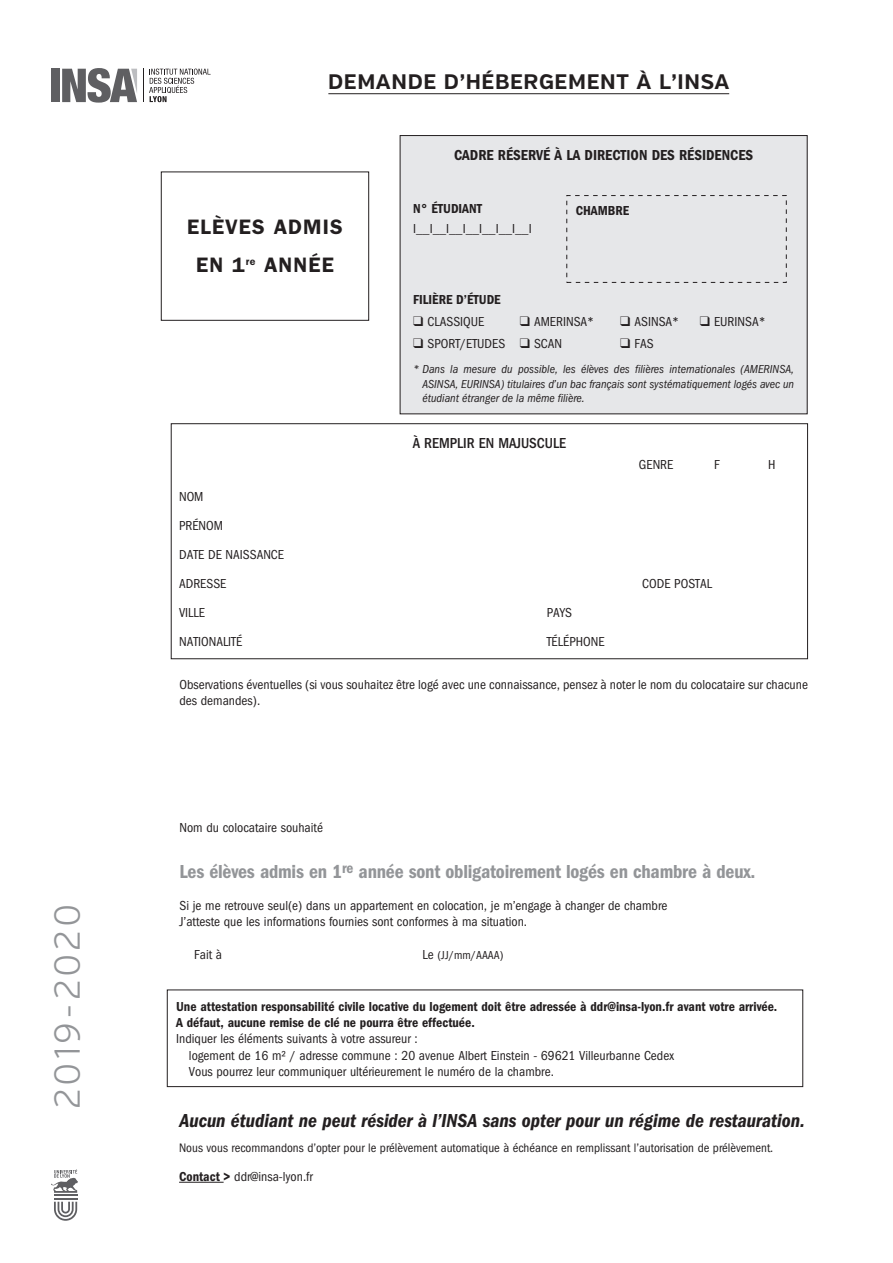
<style>
.page{position:relative;width:893px;height:1263px;background:#fff}
.page>*{position:absolute;margin:0;border:0;box-sizing:border-box;transform-origin:0 0}
.t1{font:300 36px "Verb";letter-spacing:.08em;color:#939598}
.t2{font:700 21px "Verb";letter-spacing:.03em;color:#231f20}
.t3{font:600 21px/38px "Franklin Gothic";letter-spacing:.05em;color:#231f20;text-align:center}
.t4{font:italic 600 condensed 19.5px "Franklin Gothic";color:#231f20}
.t5{font:600 condensed 19.5px "Franklin Gothic";letter-spacing:-.01em;color:#939598}
.t6{font:600 condensed 15px "Franklin Gothic";color:#231f20}
.t7{font:500 condensed 15px "Franklin Gothic";color:#231f20}
.t8{font:condensed 13.5px/16.2px "Franklin Gothic";color:#231f20}
.t9{font:600 condensed 13.5px/16.2px "Franklin Gothic";color:#231f20}
.t10{font:condensed 13.5px "Franklin Gothic";color:#231f20}
.t11{font:condensed 12.75px "Franklin Gothic";color:#231f20}
.t12{font:italic condensed 12px/14.4px "Franklin Gothic";color:#231f20;text-align:justify}
.t13{font:condensed 12px "Franklin Gothic";color:#231f20}
.s1{font-size:13.5px}
.s2{font-weight:600}
</style>
<div class="page">
<svg style="left:149px;top:69px;width:62px;height:33px"></svg>
<hr style="left:143px;top:69px;width:1px;height:33px;background:#231f20">
<div style="left:51px;top:69px;width:9px;height:33px;background:#5f5f62"></div>
<svg style="left:62px;top:68px;width:75px;height:35px"></svg>
<svg style="left:54px;top:1202px;width:23px;height:19px"></svg>
<hr style="left:54px;top:1198px;width:23px;height:2px;background:#5f5f62">
<hr style="left:54px;top:1194px;width:23px;height:2px;background:#5f5f62">
<svg style="left:51px;top:1169px;width:27px;height:24px"></svg>
<div style="left:161px;top:172px;width:208px;height:149px;background:#fff;border:1px solid #231f20"></div>
<div style="left:171px;top:423px;width:637px;height:236px;border:1px solid #231f20"></div>
<div style="left:400px;top:136px;width:407px;height:278px;background:#e6e7e9"></div>
<div style="left:167px;top:989px;width:636px;height:98px;border:1px solid #231f20"></div>
<hr style="left:328px;top:93px;width:401px;height:1px;background:#231f20">
<div style="left:566px;top:195px;width:221px;height:88px;border:1px dashed #231f20"></div>
<hr style="left:179px;top:1182px;width:45px;height:1px;background:#231f20">
<h1 class="t1" style="left:46px;top:1109px;width:207px;rotate:-90deg">2019-2020</h1>
<h2 class="t2" style="left:328px;top:69px;width:403px">DEMANDE D’HÉBERGEMENT À L’INSA</h2>
<h2 class="t3" style="left:187px;top:208px;width:157px">ELÈVES ADMIS<br>EN 1<sup>re</sup> ANNÉE</h2>
<p class="t8" style="left:179px;top:482px;width:106px;line-height:29px">NOM<br>PRÉNOM<br>DATE DE NAISSANCE<br>ADRESSE</p>
<p class="t6" style="left:454px;top:146px;width:301px">CADRE RÉSERVÉ À LA DIRECTION DES RÉSIDENCES</p>
<p class="t9" style="left:413px;top:200px;width:70px">N° ÉTUDIANT</p>
<p class="t10" style="left:413px;top:221px;width:120px">I__I__I__I__I__I__I__I</p>
<p class="t9" style="left:576px;top:202px;width:55px">CHAMBRE</p>
<p class="t9" style="left:413px;top:291px;width:89px">FILIÈRE D’ÉTUDE</p>
<p class="t8" style="left:413px;top:313px;width:73px">❑ CLASSIQUE</p>
<p class="t8" style="left:520px;top:313px;width:76px">❑ AMERINSA*</p>
<p class="t8" style="left:620px;top:313px;width:60px">❑ ASINSA*</p>
<p class="t8" style="left:700px;top:313px;width:67px">❑ EURINSA*</p>
<p class="t8" style="left:413px;top:336px;width:150px">❑ SPORT/ETUDES ❑ SCAN</p>
<p class="t8" style="left:620px;top:336px;width:35px">❑ FAS</p>
<p class="t12" style="left:422px;top:362px;width:373px;text-indent:-9px">* Dans la mesure du possible, les élèves des filières internationales (AMERINSA, ASINSA, EURINSA) titulaires d’un bac français sont systématiquement logés avec un étudiant étranger de la même filière.</p>
<p class="t7" style="left:413px;top:434px;width:155px">À REMPLIR EN MAJUSCULE</p>
<p class="t8" style="left:639px;top:457px;width:36px">GENRE</p>
<p class="t8" style="left:714px;top:457px;width:7px">F</p>
<p class="t8" style="left:768px;top:457px;width:9px">H</p>
<p class="t8" style="left:642px;top:575px;width:71px">CODE POSTAL</p>
<p class="t8" style="left:179px;top:604px;width:28px">VILLE</p>
<p class="t8" style="left:547px;top:604px;width:27px">PAYS</p>
<p class="t8" style="left:179px;top:633px;width:65px">NATIONALITÉ</p>
<p class="t8" style="left:547px;top:633px;width:59px">TÉLÉPHONE</p>
<p class="t8" style="left:179px;top:677px;width:630px">Observations éventuelles (si vous souhaitez être logé avec une connaissance, pensez à noter le nom du colocataire sur chacune des demandes).</p>
<p class="t8" style="left:179px;top:820px;width:145px">Nom du colocataire souhaité</p>
<h3 class="t5" style="left:179px;top:860px;width:578px">Les élèves admis en 1<sup>re</sup> année sont obligatoirement logés en chambre à deux.</h3>
<p class="t8" style="left:179px;top:898px;width:489px">Si je me retrouve seul(e) dans un appartement en colocation, je m’engage à changer de chambre<br>J’atteste que les informations fournies sont conformes à ma situation.</p>
<p class="t8" style="left:194px;top:946px;width:29px">Fait à</p>
<p class="t13" style="left:423px;top:948px;width:82px"><span class="s1">Le</span> (JJ/mm/AAAA)</p>
<p class="t9" style="left:176px;top:998px;width:603px">Une attestation responsabilité civile locative du logement doit être adressée à ddr@insa-lyon.fr avant votre arrivée.<br>A défaut, aucune remise de clé ne pourra être effectuée.</p>
<p class="t8" style="left:189px;top:1031px;width:487px;text-indent:-13px">Indiquer les éléments suivants à votre assureur :<br>logement de 16 m² / adresse commune : 20 avenue Albert Einstein - 69621 Villeurbanne Cedex<br>Vous pourrez leur communiquer ultérieurement le numéro de la chambre.</p>
<h3 class="t4" style="left:179px;top:1109px;width:627px">Aucun étudiant ne peut résider à l’INSA sans opter pour un régime de restauration.</h3>
<p class="t11" style="left:179px;top:1140px;width:596px">Nous vous recommandons d’opter pour le prélèvement automatique à échéance en remplissant l’autorisation de prélèvement.</p>
<p class="t8" style="left:179px;top:1168px;width:135px"><span class="s2">Contact &gt;</span> ddr@insa-lyon.fr</p>
</div>
